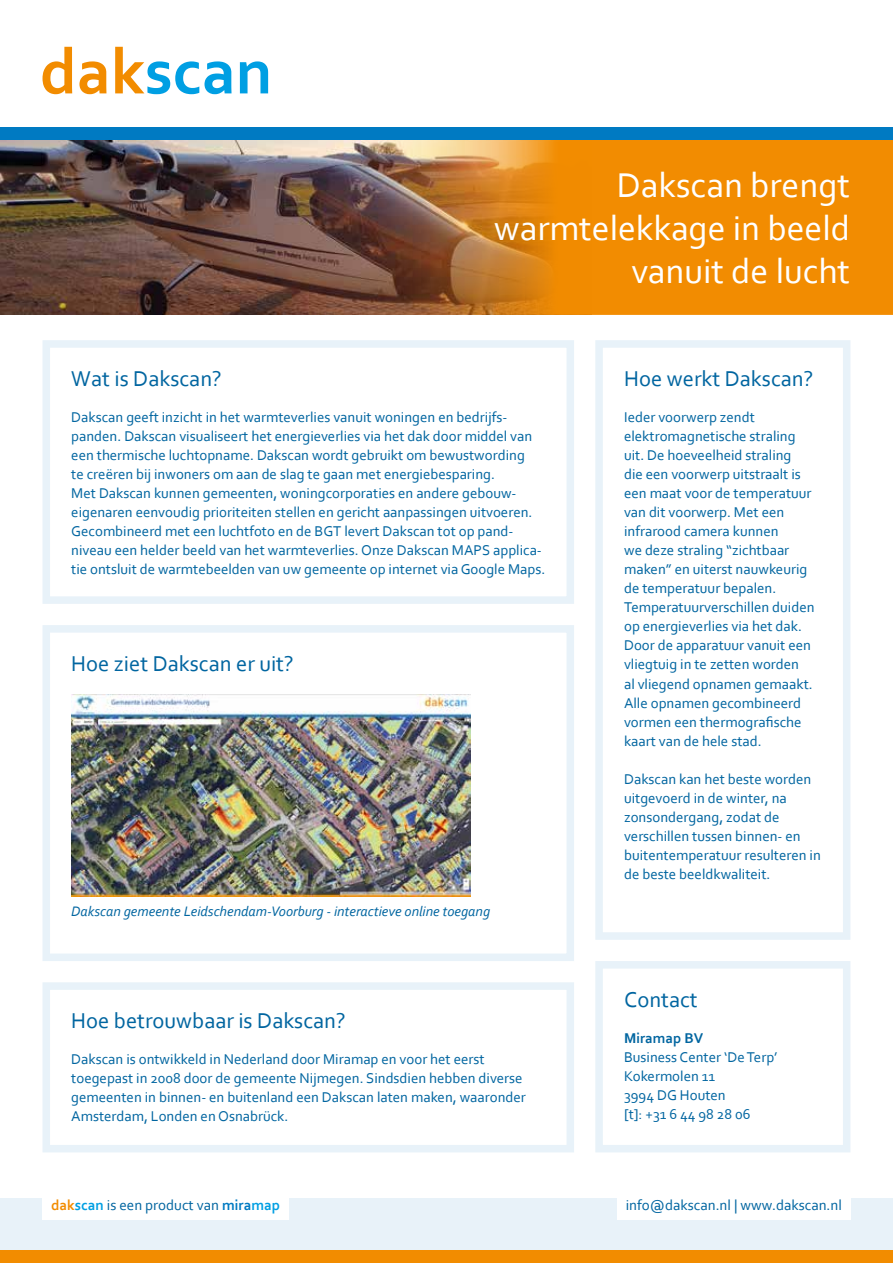
<style>
.page{position:relative;width:893px;height:1263px;background:#fff}
.page>*{position:absolute;margin:0;border:0;box-sizing:border-box;transform-origin:0 0}
.t1{font:36px/43.2px "Corbel";color:#fff;text-align:right}
.t2{font:22.5px "Corbel";color:#0065a0}
.t3{font:15px "Corbel";color:#0065a0}
.t4{font:14.85px/19px "Corbel";color:#0065a0}
.t5{font:700 14.85px "Corbel";color:#0065a0}
.t6{font:italic 14.4px "Corbel";color:#0065a0}
.s1{font-weight:700;color:#f28c00}
.s2{font-weight:700;color:#009fe3}
.s3{font-weight:700;color:#007ac2}
</style>
<div class="page">
<div style="left:0;top:1198px;width:893px;height:65px;background:#e8f2f9"></div>
<svg style="left:43px;top:47px;width:29px;height:47px"></svg>
<svg style="left:79px;top:61px;width:27px;height:33px"></svg>
<svg style="left:115px;top:47px;width:117px;height:47px"></svg>
<svg style="left:240px;top:61px;width:28px;height:32px"></svg>
<div style="left:0;top:128px;width:893px;height:12px;background:#007ac2"></div>
<div style="left:43px;top:1194px;width:246px;height:26px;background:#fff"></div>
<div style="left:617px;top:1194px;width:233px;height:26px;background:#fff"></div>
<div style="left:0;top:1250px;width:893px;height:13px;background:#f28c00"></div>
<img style="left:0;top:140px;width:345px;height:175px">
<div style="left:43px;top:625px;width:531px;height:336px;border:8px solid #e8f2f9"></div>
<img style="left:345px;top:140px;width:548px;height:175px">
<div style="left:595px;top:340px;width:255px;height:600px;border:8px solid #e8f2f9"></div>
<div style="left:43px;top:340px;width:531px;height:264px;border:8px solid #e8f2f9"></div>
<div style="left:595px;top:961px;width:255px;height:191px;border:8px solid #e8f2f9"></div>
<div style="left:43px;top:982px;width:531px;height:170px;border:8px solid #e8f2f9"></div>
<img style="left:71px;top:694px;width:400px;height:203px">
<h1 class="t1" style="left:494px;top:162px;width:358px">Dakscan brengt warmtelekkage in beeld vanuit de lucht</h1>
<h2 class="t2" style="left:71px;top:364px;width:152px">Wat is Dakscan?</h2>
<p class="t4" style="left:71px;top:407px;width:476px">Dakscan geeft inzicht in het warmteverlies vanuit woningen en bedrijfs&shy;panden. Dakscan visualiseert het energieverlies via het dak door middel van een thermische luchtopname. Dakscan wordt gebruikt om bewustwording<br>te creëren bij inwoners om aan de slag te gaan met energiebesparing.<br>Met Dakscan kunnen gemeenten, woningcorporaties en andere gebouw&shy;eigenaren eenvoudig prioriteiten stellen en gericht aanpassingen uitvoeren.<br>Gecombineerd met een luchtfoto en de BGT levert Dakscan tot op pand&shy;niveau een helder beeld van het warmteverlies. Onze Dakscan MAPS applica&shy;tie ontsluit de warmtebeelden van uw gemeente op internet via Google Maps.</p>
<h2 class="t2" style="left:71px;top:649px;width:224px">Hoe ziet Dakscan er uit?</h2>
<p class="t6" style="left:71px;top:902px;width:420px">Dakscan gemeente Leidschendam-Voorburg - interactieve online toegang</p>
<h2 class="t2" style="left:71px;top:1006px;width:276px">Hoe betrouwbaar is Dakscan?</h2>
<p class="t4" style="left:71px;top:1049px;width:456px">Dakscan is ontwikkeld in Nederland door Miramap en voor het eerst toegepast in 2008 door de gemeente Nijmegen. Sindsdien hebben diverse gemeenten in binnen- en buitenland een Dakscan laten maken, waaronder Amsterdam, Londen en Osnabrück.</p>
<h2 class="t2" style="left:624px;top:364px;width:191px">Hoe werkt Dakscan?</h2>
<p class="t4" style="left:624px;top:407px;width:192px">Ieder voorwerp zendt elektromagnetische straling uit. De hoeveelheid straling<br>die een voorwerp uitstraalt is een maat voor de temperatuur van dit voorwerp. Met een infrarood camera kunnen<br>we deze straling “zichtbaar maken” en uiterst nauwkeurig de temperatuur bepalen.<br>Temperatuurverschillen duiden op energieverlies via het dak.<br>Door de apparatuur vanuit een vliegtuig in te zetten worden<br>al vliegend opnamen gemaakt.<br>Alle opnamen gecombineerd vormen een thermografische kaart van de hele stad.</p>
<p class="t4" style="left:624px;top:769px;width:198px">Dakscan kan het beste worden uitgevoerd in de winter, na zonsondergang, zodat de verschillen tussen binnen- en buitentemperatuur resulteren in de beste beeldkwaliteit.</p>
<h2 class="t2" style="left:624px;top:985px;width:75px">Contact</h2>
<p class="t5" style="left:624px;top:1028px;width:81px">Miramap BV</p>
<p class="t4" style="left:624px;top:1047px;width:155px">Business Center ‘De Terp’<br>Kokermolen 11<br>3994 DG Houten<br>[t]: +31 6 44 98 28 06</p>
<p class="t3" style="left:51px;top:1195px;width:231px"><span class="s1">dak</span><span class="s2">scan</span> is een product van <span class="s3">mira</span><span class="s2">map</span></p>
<p class="t3" style="left:626px;top:1195px;width:218px">info@dakscan.nl | www.dakscan.nl</p>
</div>
